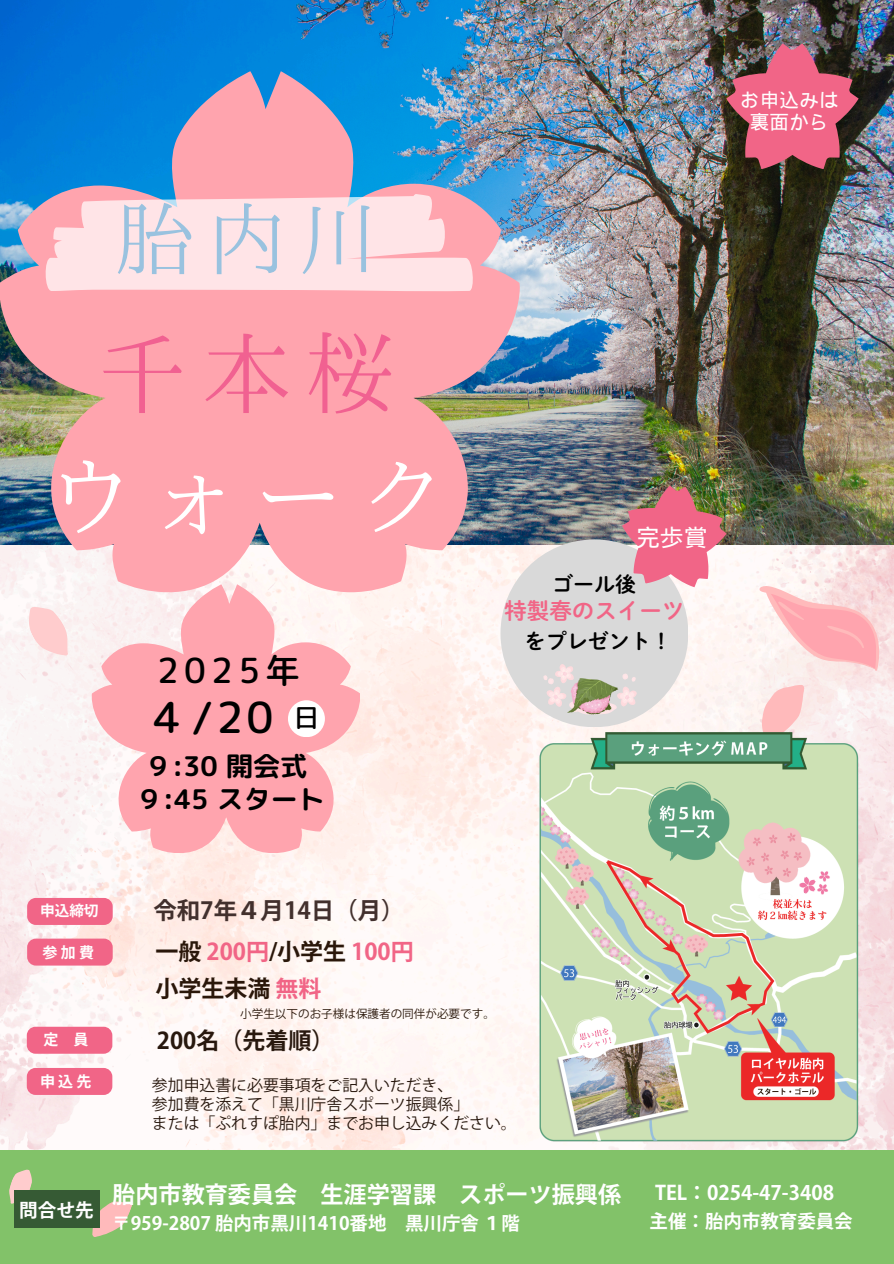
<style>
.page{position:relative;width:894px;height:1264px;background:#fff}
.page>*{position:absolute;margin:0;border:0;box-sizing:border-box;transform-origin:0 0}
.t1{font:90px "IP Aex Mincho";color:#fff}
.t2{font:90px "IP Aex Mincho";color:#f16191}
.t3{font:79.5px "IP Aex Mincho";color:#99c2df}
.t4{font:42.75px "rounded mplus 1 p medium";color:#000}
.t5{font:34.5px "rounded mplus 1 p medium";letter-spacing:.155em;color:#000}
.t6{font:27px "rounded mplus 1 p bold";color:#000}
.t7{font:25.5px "rounded mplus 1 p medium";color:#000}
.t8{font:23.85px "Wen Quan Yi Micro Hei";color:#fff}
.t9{font:700 23.4px "Koz Go Pr 6 N";color:#42302d}
.t10{font:700 23.1px "Koz Go Pr 6 N";color:#fff}
.t11{font:700 22.95px "Koz Go Pr 6 N";color:#f16586}
.t12{font:700 22.95px "Koz Go Pr 6 N";color:#28180e}
.t13{font:700 22.95px "Koz Go Pr 6 N";color:#2a170a}
.t14{font:22.5px "DMT Shuei M Go Std B";color:#f16586}
.t15{font:21px "DMT Shuei M Go Std B";color:#000}
.t16{font:700 19.8px "Koz Go Pr 6 N";color:#fff}
.t17{font:19.65px/21.3px "Wen Quan Yi Micro Hei";color:#fff;text-align:center}
.t18{font:700 18.6px "Koz Go Pr 6 N";color:#fff}
.t19{font:700 18.45px "Koz Go Pr 6 N";color:#fff}
.t20{font:15.9px/19.2px "Koz Go Pr 6 N";color:#28180e}
.t21{font:700 15px "Koz Go Pr 6 N";letter-spacing:.215em;color:#fff}
.t22{font:700 14.7px "Koz Go Pr 6 N";color:#fff}
.t23{font:11.55px "Koz Go Pr 6 N";color:#2a170a}
.s1{color:#2a170a}
.s2{color:#f16586}
</style>
<div class="page">
<img style="left:0;top:0;width:893px;height:545px">
<img style="left:0;top:545px;width:893px;height:604px">
<div style="left:0;top:1149px;width:893px;height:114px;background:#82c269"></div>
<svg style="left:92px;top:592px;width:268px;height:261px;fill:#ffa4ae"></svg>
<div style="left:288px;top:700px;width:37px;height:37px;background:#fff;border-radius:50%"></div>
<svg style="left:759px;top:586px;width:119px;height:84px"></svg>
<svg style="left:761px;top:685px;width:43px;height:37px;background:#fdc7c8"></svg>
<svg style="left:21px;top:598px;width:55px;height:67px"></svg>
<svg style="left:89px;top:1201px;width:43px;height:36px"></svg>
<svg style="left:9px;top:1169px;width:23px;height:38px"></svg>
<img style="left:726px;top:43px;width:132px;height:126px">
<div style="left:27px;top:898px;width:86px;height:26px;background:#f16587;border-radius:9px"></div>
<div style="left:27px;top:938px;width:86px;height:27px;background:#f16587;border-radius:9px"></div>
<div style="left:27px;top:1067px;width:85px;height:27px;background:#f16587;border-radius:9px"></div>
<div style="left:27px;top:1026px;width:85px;height:27px;background:#f16587;border-radius:9px"></div>
<div style="left:15px;top:1190px;width:85px;height:37px;background:#365a34"></div>
<div style="left:500px;top:539px;width:188px;height:188px;background:#d9d9d9;border-radius:50%"></div>
<img style="left:621px;top:485px;width:105px;height:102px">
<img style="left:0;top:71px;width:519px;height:521px">
<svg style="left:44px;top:194px;width:429px;height:98px;background:#fdd9de"></svg>
<img style="left:543px;top:664px;width:93px;height:53px">
<img style="left:524px;top:722px;width:348px;height:428px">
<p class="t3" style="left:115px;top:198px;width:265px">胎内川</p>
<p class="t2" style="left:97px;top:327px;width:299px">千本桜</p>
<h1 class="t1" style="left:45px;top:452px;width:403px">ウォーク</h1>
<p class="t5" style="left:157px;top:646px;width:144px">2025年</p>
<h6 class="t4" style="left:146px;top:687px;width:129px">４/20</h6>
<p class="t7" style="left:293px;top:699px;width:27px">日</p>
<h6 class="t6" style="left:145px;top:746px;width:164px">９:30 開会式</h6>
<p class="t6" style="left:136px;top:780px;width:191px">９:45 スタート</p>
<h6 class="t8" style="left:636px;top:523px;width:73px">完歩賞</h6>
<h6 class="t15" style="left:552px;top:573px;width:85px">ゴール後</h6>
<h6 class="t14" style="left:504px;top:599px;width:181px">特製春のスイーツ</h6>
<p class="t15" style="left:524px;top:630px;width:148px">をプレゼント！</p>
<p class="t22" style="left:40px;top:903px;width:60px">申込締切</p>
<p class="t9" style="left:153px;top:898px;width:253px">令和7年４月 14日（月）</p>
<p class="t21" style="left:43px;top:944px;width:53px">参加費</p>
<h5 class="t11" style="left:155px;top:939px;width:259px"><span class="s1">一般</span> 200円<span class="s1">/小学生</span> 100円</h5>
<p class="t13" style="left:155px;top:976px;width:167px">小学生未満<span class="s2">無料</span></p>
<p class="t23" style="left:240px;top:1008px;width:256px">小学生以下のお子様は保護者の同伴が必要です。</p>
<p class="t12" style="left:157px;top:1028px;width:179px">200名（先着順）</p>
<p class="t21" style="left:44px;top:1031px;width:46px">定 員</p>
<h5 class="t21" style="left:40px;top:1073px;width:53px">申込先</h5>
<p class="t20" style="left:152px;top:1075px;width:366px">参加申込書に必要事項をご記入いただき、<br>参加費を添えて「黒川庁舎スポーツ振興係」<br>または「ぷれすぽ胎内」までお申し込みください。</p>
<p class="t17" style="left:740px;top:90px;width:100px">お申込みは裏面から</p>
<p class="t18" style="left:19px;top:1200px;width:76px">問合せ先</p>
<p class="t10" style="left:112px;top:1182px;width:510px">胎内市教育委員会 生涯学習課 スポーツ振興係</p>
<p class="t19" style="left:112px;top:1213px;width:409px">〒959-2807 胎内市黒川1410番地 黒川庁舎１階</p>
<p class="t19" style="left:649px;top:1211px;width:205px">主催：胎内市教育委員会</p>
<p class="t16" style="left:655px;top:1182px;width:180px">TEL：0254-47-3408</p>
</div>
